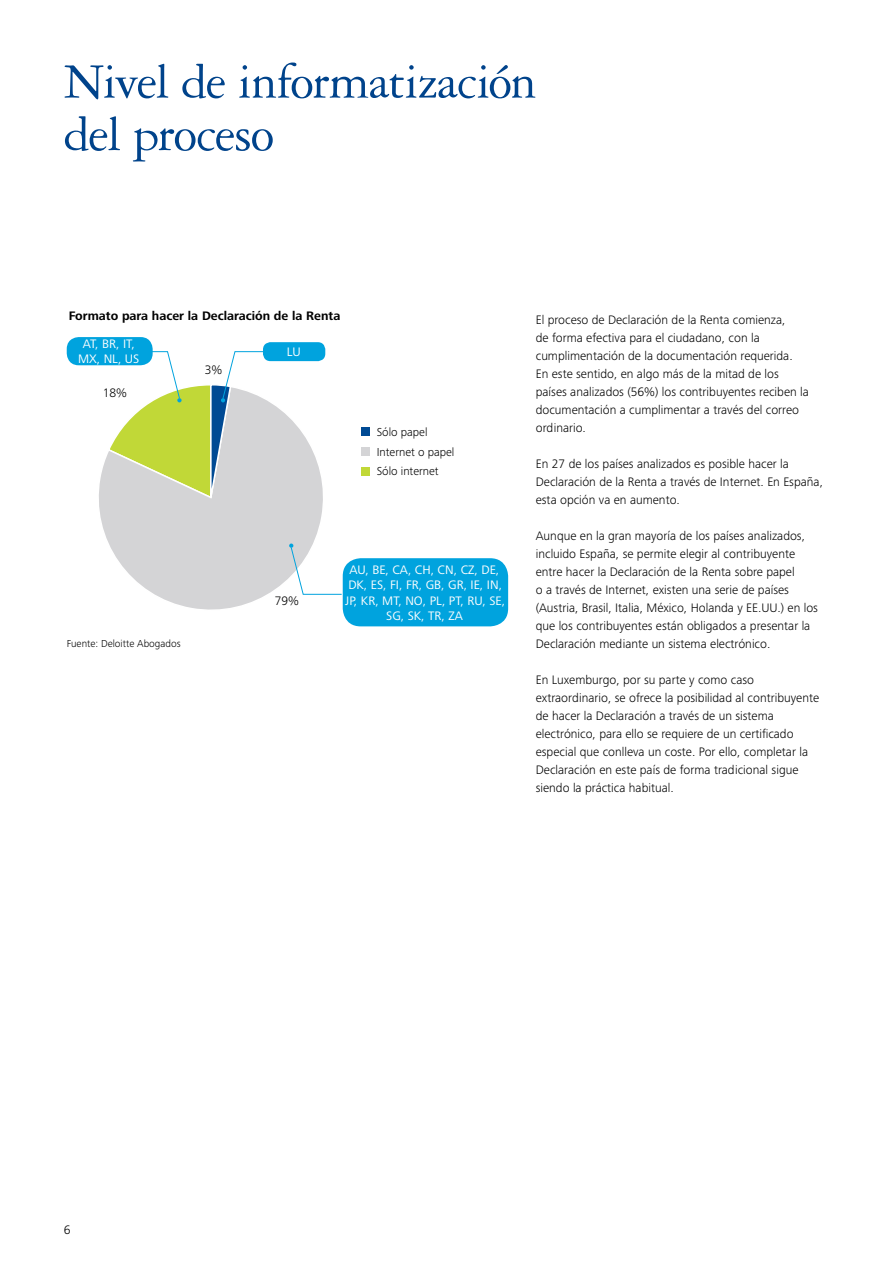
<style>
.page{position:relative;width:893px;height:1263px;background:#fff}
.page>*{position:absolute;margin:0;border:0;box-sizing:border-box;transform-origin:0 0}
.t1{font:52.5px/52.5px "Garamond 3 LT Std";letter-spacing:-.025em;color:#00438b}
.t2{font:300 12.75px/18px "Frutiger Next Pro";color:#000}
.t3{font:12.75px/15.3px "Frutiger Next Pro";color:#fff;text-align:center}
.t4{font:700 12.75px "Frutiger Next Pro";color:#000}
.t5{font:300 12px/19.6px "Frutiger Next Pro";color:#000}
.t6{font:300 10.5px "Frutiger Next Pro";color:#000}
</style>
<div class="page">
<svg style="left:99px;top:405px;width:224px;height:205px"></svg>
<div style="left:361px;top:427px;width:9px;height:9px;background:#004a94"></div>
<div style="left:361px;top:447px;width:9px;height:9px;background:#d4d4d6"></div>
<div style="left:361px;top:467px;width:9px;height:8px;background:#c1d837"></div>
<div style="left:263px;top:342px;width:62px;height:19px;background:#00a3de;border-radius:7px"></div>
<div style="left:67px;top:337px;width:86px;height:28px;background:#00a3de;border-radius:12px"></div>
<svg style="left:107px;top:351px;width:167px;height:148px"></svg>
<div style="left:343px;top:558px;width:165px;height:68px;background:#00a3de;border-radius:18px"></div>
<svg style="left:289px;top:543px;width:53px;height:52px"></svg>
<h1 class="t1" style="left:64px;top:56px;width:474px">Nivel de informatización del proceso</h1>
<p class="t4" style="left:69px;top:308px;width:273px">Formato para hacer la Declaración de la Renta</p>
<p class="t3" style="left:78px;top:336px;width:63px">AT, BR, IT,<br>MX, NL, US</p>
<p class="t2" style="left:103px;top:383px;width:26px">18%</p>
<p class="t2" style="left:205px;top:361px;width:19px">3%</p>
<p class="t6" style="left:67px;top:638px;width:115px">Fuente: Deloitte Abogados</p>
<p class="t3" style="left:287px;top:344px;width:15px">LU</p>
<p class="t2" style="left:275px;top:592px;width:26px">79%</p>
<p class="t5" style="left:377px;top:422px;width:79px">Sólo papel<br>Internet o papel<br>Sólo internet</p>
<p class="t3" style="left:345px;top:562px;width:161px">AU, BE, CA, CH, CN, CZ, DE,<br>DK, ES, FI, FR, GB, GR, IE, IN,<br>JP, KR, MT, NO, PL, PT, RU, SE,<br>SG, SK, TR, ZA</p>
<p class="t2" style="left:536px;top:311px;width:275px">El proceso de Declaración de la Renta comienza,<br>de forma efectiva para el ciudadano, con la cumplimentación de la documentación requerida.<br>En este sentido, en algo más de la mitad de los países analizados (56%) los contribuyentes reciben la documentación a cumplimentar a través del correo ordinario.</p>
<p class="t2" style="left:536px;top:455px;width:289px">En 27 de los países analizados es posible hacer la<br>Declaración de la Renta a través de Internet. En España, esta opción va en aumento.</p>
<p class="t2" style="left:536px;top:527px;width:284px">Aunque en la gran mayoría de los países analizados, incluido España, se permite elegir al contribuyente entre hacer la Declaración de la Renta sobre papel<br>o a través de Internet, existen una serie de países (Austria, Brasil, Italia, México, Holanda y EE.UU.) en los que los contribuyentes están obligados a presentar la Declaración mediante un sistema electrónico.</p>
<p class="t2" style="left:536px;top:671px;width:285px">En Luxemburgo, por su parte y como caso extraordinario, se ofrece la posibilidad al contribuyente de hacer la Declaración a través de un sistema electrónico, para ello se requiere de un certificado especial que conlleva un coste. Por ello, completar la Declaración en este país de forma tradicional sigue siendo la práctica habitual.</p>
<p class="t2" style="left:64px;top:1220px;width:8px">6</p>
</div>
